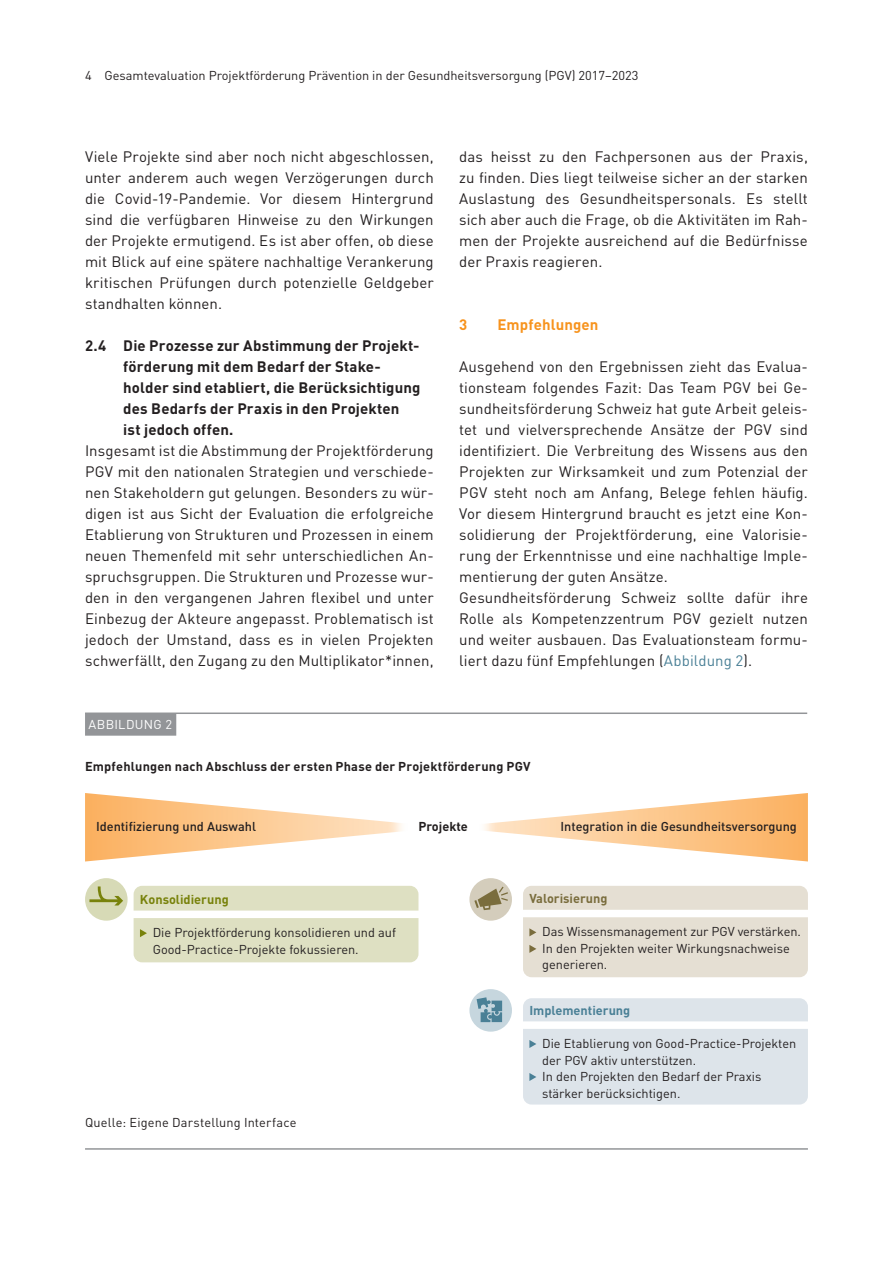
<style>
.page{position:relative;width:893px;height:1263px;background:#fff}
.page>*{position:absolute;margin:0;border:0;box-sizing:border-box;transform-origin:0 0}
.t1{font:15px/21px "DIN Pro";letter-spacing:.005em;color:#231f20;text-align:justify}
.t2{font:700 15px/21px "DIN Pro";letter-spacing:.01em;color:#231f20}
.t3{font:700 15px "DIN Pro";letter-spacing:.01em;color:#f7931d}
.t4{font:12.75px/16.5px "DIN Pro";color:#231f20}
.t5{font:700 12.75px "DIN Pro";letter-spacing:.015em;color:#231f20}
.t6{font:500 12.75px "DIN Pro";color:#231f20}
.t7{font:700 12.75px "DIN Pro";color:#4a8096}
.t8{font:700 12.75px "DIN Pro";color:#78820b}
.t9{font:700 12.75px "DIN Pro";color:#7a6d3d}
.t10{font:12.75px "DIN Pro";letter-spacing:.02em;color:#fff}
.s1{color:#4a8096}
</style>
<div class="page">
<div style="left:523px;top:886px;width:285px;height:91px;background:#e5dfd3;border-radius:9px"></div>
<div style="left:521px;top:910px;width:288px;height:7px;background:#fff"></div>
<svg style="left:529px;top:928px;width:7px;height:8px"></svg>
<svg style="left:529px;top:945px;width:7px;height:8px"></svg>
<hr style="left:85px;top:712px;width:722px;height:2px;background:#939598">
<div style="left:85px;top:713px;width:91px;height:23px;background:#939598"></div>
<hr style="left:85px;top:1148px;width:723px;height:2px;background:#939598">
<div style="left:523px;top:998px;width:285px;height:106px;background:#dde4ea;border-radius:9px"></div>
<div style="left:521px;top:1021px;width:288px;height:8px;background:#fff"></div>
<svg style="left:529px;top:1040px;width:7px;height:8px"></svg>
<svg style="left:529px;top:1073px;width:7px;height:8px"></svg>
<div style="left:134px;top:886px;width:284px;height:76px;background:#dee0c2;border-radius:9px"></div>
<div style="left:131px;top:910px;width:289px;height:8px;background:#fff"></div>
<svg style="left:140px;top:929px;width:7px;height:8px"></svg>
<svg style="left:85px;top:793px;width:723px;height:68px"></svg>
<div style="left:388px;top:797px;width:111px;height:58px;background:#fff"></div>
<svg style="left:469px;top:878px;width:43px;height:43px"></svg>
<svg style="left:85px;top:878px;width:43px;height:43px"></svg>
<svg style="left:469px;top:989px;width:43px;height:43px"></svg>
<p class="t4" style="left:85px;top:66px;width:555px">4 Gesamtevaluation Projektförderung Prävention in der Gesundheitsversorgung (PGV) 2017–2023</p>
<p class="t1" style="left:85px;top:145px;width:350px">Viele Projekte sind aber noch nicht abgeschlossen, unter anderem auch wegen Verzögerungen durch die Covid-19-Pandemie. Vor diesem Hintergrund sind die verfügbaren Hinweise zu den Wirkungen der Projekte ermutigend. Es ist aber offen, ob diese mit Blick auf eine spätere nachhaltige Verankerung kritischen Prüfungen durch potenzielle Geldgeber standhalten können.</p>
<p class="t2" style="left:123px;top:334px;width:299px;text-indent:-38px">2.4 Die Prozesse zur Abstimmung der Projekt&shy;förderung mit dem Bedarf der Stake&shy;holder sind etabliert, die Berücksichtigung des Bedarfs der Praxis in den Projekten ist jedoch offen.</p>
<p class="t1" style="left:85px;top:439px;width:350px">Insgesamt ist die Abstimmung der Projektförderung PGV mit den nationalen Strategien und verschiede&shy;nen Stakeholdern gut gelungen. Besonders zu wür&shy;digen ist aus Sicht der Evaluation die erfolgreiche Etablierung von Strukturen und Prozessen in einem neuen Themenfeld mit sehr unterschiedlichen An&shy;spruchsgruppen. Die Strukturen und Prozesse wur&shy;den in den vergangenen Jahren flexibel und unter Einbezug der Akteure angepasst. Problematisch ist jedoch der Umstand, dass es in vielen Projekten schwerfällt, den Zugang zu den Multiplikator*innen,</p>
<p class="t10" style="left:89px;top:716px;width:85px">ABBILDUNG 2</p>
<p class="t1" style="left:459px;top:145px;width:350px">das heisst zu den Fachpersonen aus der Praxis, zu finden. Dies liegt teilweise sicher an der starken Auslastung des Gesundheitspersonals. Es stellt sich aber auch die Frage, ob die Aktivitäten im Rah&shy;men der Projekte ausreichend auf die Bedürfnisse der Praxis reagieren.</p>
<p class="t3" style="left:459px;top:314px;width:10px">3</p>
<p class="t3" style="left:497px;top:314px;width:103px">Empfehlungen</p>
<p class="t1" style="left:459px;top:355px;width:350px;text-align:left">Ausgehend von den Ergebnissen zieht das Evalua&shy;tionsteam folgendes Fazit: Das Team PGV bei Ge&shy;sundheitsförderung Schweiz hat gute Arbeit geleis&shy;tet und vielversprechende Ansätze der PGV sind identifiziert. Die Verbreitung des Wissens aus den Projekten zur Wirksamkeit und zum Potenzial der PGV steht noch am Anfang, Belege fehlen häufig.<br>Vor diesem Hintergrund braucht es jetzt eine Kon&shy;solidierung der Projektförderung, eine Valorisie&shy;rung der Erkenntnisse und eine nachhaltige Imple&shy;mentierung der guten Ansätze.<br>Gesundheitsförderung Schweiz sollte dafür ihre Rolle als Kompetenzzentrum PGV gezielt nutzen und weiter ausbauen. Das Evaluationsteam formu&shy;liert dazu fünf Empfehlungen (<span class="s1">Abbildung 2</span>).</p>
<p class="t5" style="left:85px;top:758px;width:447px">Empfehlungen nach Abschluss der ersten Phase der Projektförderung PGV</p>
<p class="t6" style="left:96px;top:818px;width:162px">Identifizierung und Auswahl</p>
<p class="t5" style="left:419px;top:818px;width:51px">Projekte</p>
<p class="t6" style="left:560px;top:818px;width:238px">Integration in die Gesundheitsversorgung</p>
<p class="t8" style="left:140px;top:891px;width:90px">Konsolidierung</p>
<p class="t4" style="left:153px;top:924px;width:245px">Die Projektförderung konsolidieren und auf<br>Good-Practice-Projekte fokussieren.</p>
<p class="t4" style="left:85px;top:1113px;width:213px">Quelle: Eigene Darstellung Interface</p>
<p class="t9" style="left:529px;top:890px;width:80px">Valorisierung</p>
<p class="t4" style="left:542px;top:923px;width:260px">Das Wissensmanagement zur PGV verstärken.<br>In den Projekten weiter Wirkungsnachweise generieren.</p>
<p class="t7" style="left:529px;top:1002px;width:102px">Implementierung</p>
<p class="t4" style="left:542px;top:1035px;width:256px">Die Etablierung von Good-Practice-Projekten der PGV aktiv unterstützen.<br>In den Projekten den Bedarf der Praxis stärker berücksichtigen.</p>
</div>
